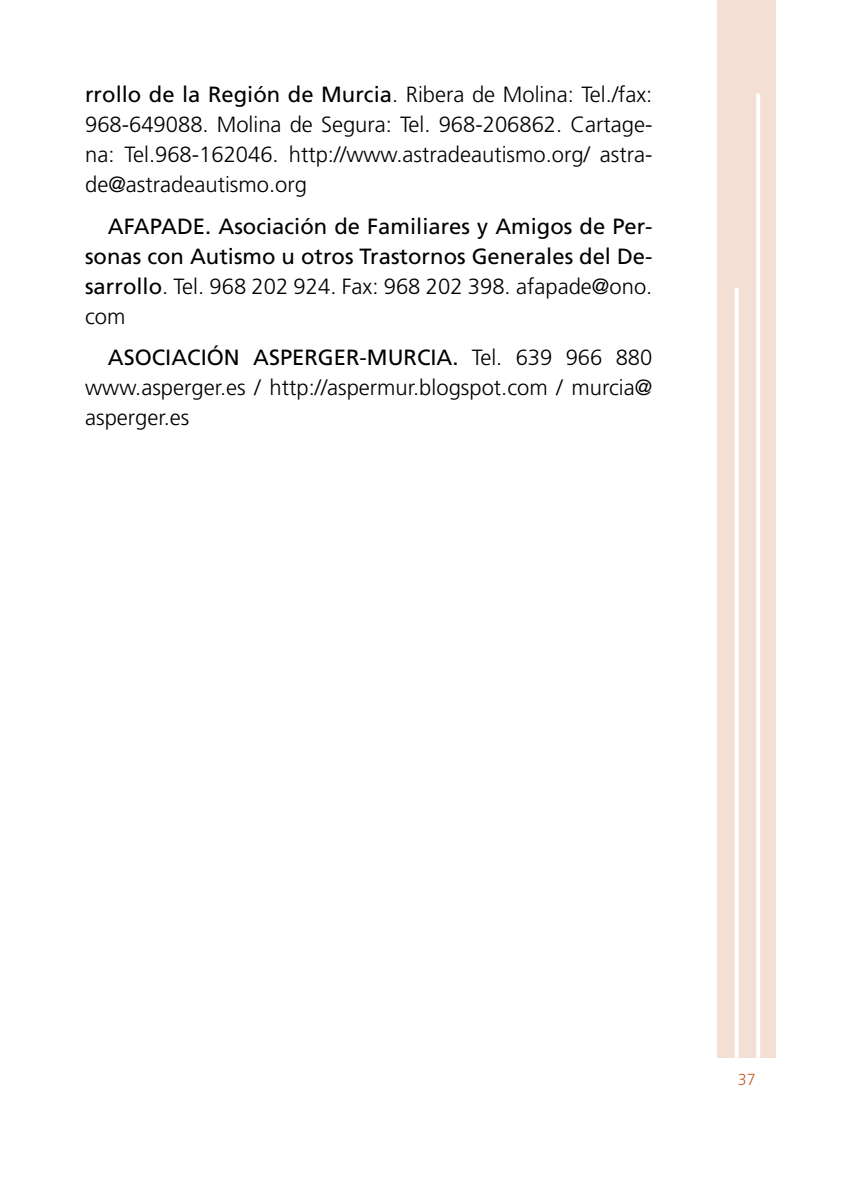
<style>
.page{position:relative;width:851px;height:1191px;background:#fff}
.page>*{position:absolute;margin:0;border:0;box-sizing:border-box;transform-origin:0 0}
.t1{font:300 22px/30px "Frutiger";color:#000;text-align:justify}
.t2{font:22px/30px "Frutiger";color:#000;text-align:justify}
.t3{font:300 16px "Frutiger";color:#c55f25}
.s1{font-weight:400}
.s2{font-weight:300}
</style>
<div class="page">
<div style="left:717px;top:0;width:58px;height:1098px;background:#f3dfd3"></div>
<div style="left:708px;top:1057px;width:77px;height:46px;background:#fff"></div>
<hr style="left:756px;top:94px;width:4px;height:963px;background:#fff">
<svg style="left:734px;top:288px;width:4px;height:769px;fill:#fff"></svg>
<p class="t1" style="left:85px;top:80px;width:568px"><span class="s1">rrollo de la Región de Murcia</span>. Ribera de Molina: Tel./fax:<br>968-649088. Molina de Segura: Tel. 968-206862. Cartage&shy;na: Tel.968-162046. http://www.astradeautismo.org/ astra&shy;de@astradeautismo.org</p>
<p class="t2" style="left:85px;top:211px;width:568px;text-indent:23px">AFAPADE. Asociación de Familiares y Amigos de Per&shy;sonas con Autismo u otros Trastornos Generales del De&shy;sarrollo<span class="s2">. Tel. 968 202 924. Fax: 968 202 398. afapade@ono. com</span></p>
<p class="t1" style="left:85px;top:342px;width:568px;text-indent:23px"><span class="s1">ASOCIACIÓN ASPERGER-MURCIA.</span> Tel. 639 966 880 www.asperger.es / http://aspermur.blogspot.com / murcia@ asperger.es</p>
<p class="t3" style="left:737px;top:1070px;width:19px">37</p>
</div>
